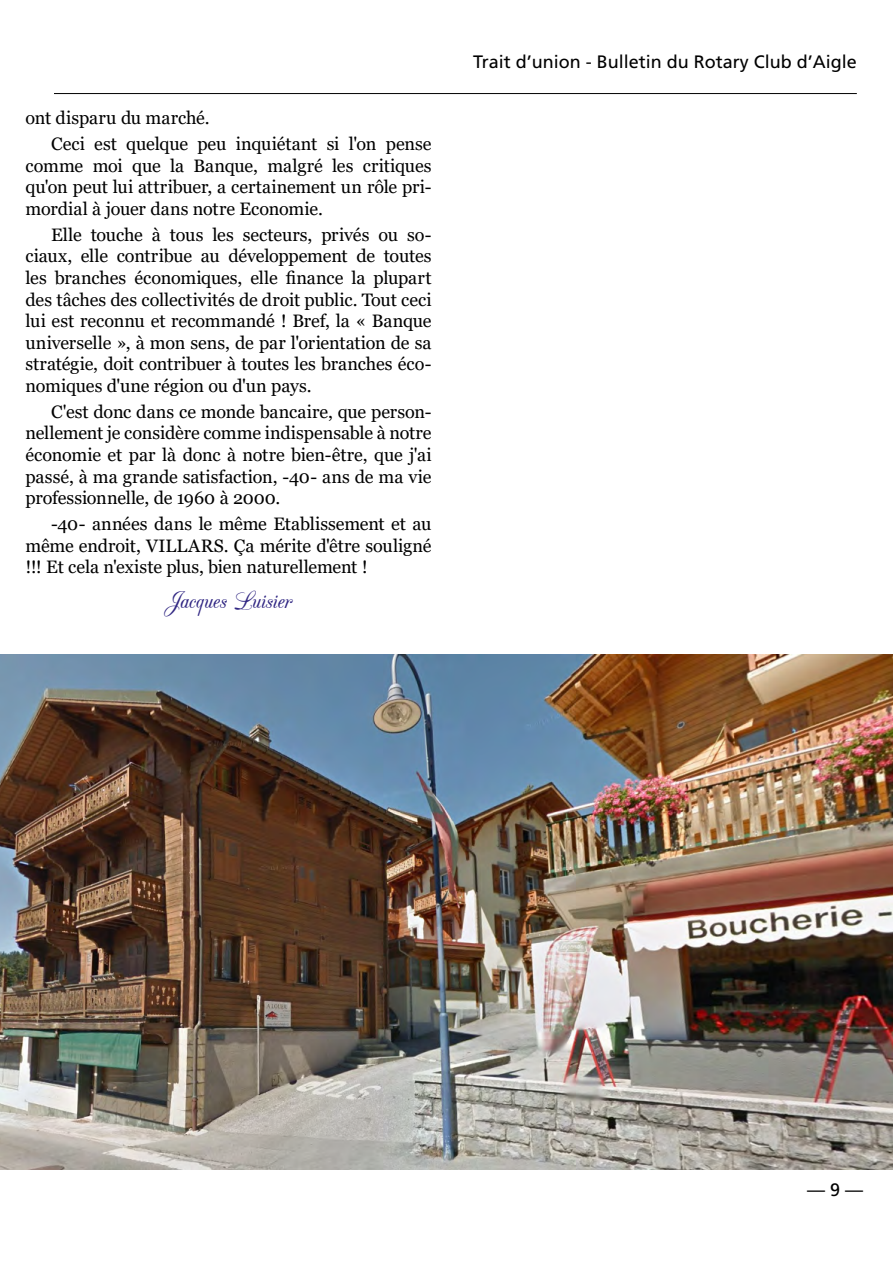
<style>
.page{position:relative;width:893px;height:1263px;background:#fff}
.page>*{position:absolute;margin:0;border:0;box-sizing:border-box;transform-origin:0 0}
.t1{font:28.5px "CAC Champagne";letter-spacing:-.005em;color:#312783}
.t2{font:18px/21.6px "Georgia";letter-spacing:-.01em;color:#000;text-align:justify}
.t3{font:18px "Frutiger LT Std";color:#000}
</style>
<div class="page">
<hr style="left:54px;top:93px;width:803px;height:1px;background:#000">
<hr style="left:26px;top:1169px;width:831px;height:1px;background:#000">
<img style="left:0;top:654px;width:893px;height:515px">
<p class="t2" style="left:51px;top:105px;width:382px;line-height:25.8px;text-indent:-26px">ont disparu du marché.<br>Ceci est quelque peu inquiétant si l'on pense</p>
<p class="t2" style="left:26px;top:155px;width:408px">comme moi que la Banque, malgré les critiques qu'on peut lui attribuer, a certainement un rôle pri&shy;mordial à jouer dans notre Economie.</p>
<p class="t2" style="left:26px;top:224px;width:408px;text-indent:26px">Elle touche à tous les secteurs, privés ou so&shy;ciaux, elle contribue au développement de toutes les branches économiques, elle finance la plupart des tâches des collectivités de droit public. Tout ceci lui est reconnu et recommandé ! Bref, la « Banque universelle », à mon sens, de par l'orientation de sa stratégie, doit contribuer à toutes les branches éco&shy;nomiques d'une région ou d'un pays.</p>
<p class="t2" style="left:26px;top:401px;width:408px;text-indent:26px">C'est donc dans ce monde bancaire, que person&shy;nellement je considère comme indispensable à notre économie et par là donc à notre bien-être, que j'ai passé, à ma grande satisfaction, -40- ans de ma vie professionnelle, de 1960 à 2000.</p>
<p class="t2" style="left:26px;top:513px;width:408px;text-indent:26px">-40- années dans le même Etablissement et au même endroit, VILLARS. Ça mérite d'être souligné !!! Et cela n'existe plus, bien naturellement !</p>
<h1 class="t1" style="left:165px;top:585px;width:129px">Jacques Luisier</h1>
<p class="t3" style="left:473px;top:51px;width:385px">Trait d’union - Bulletin du Rotary Club d’Aigle</p>
<p class="t3" style="left:807px;top:1179px;width:58px">— 9 —</p>
</div>
